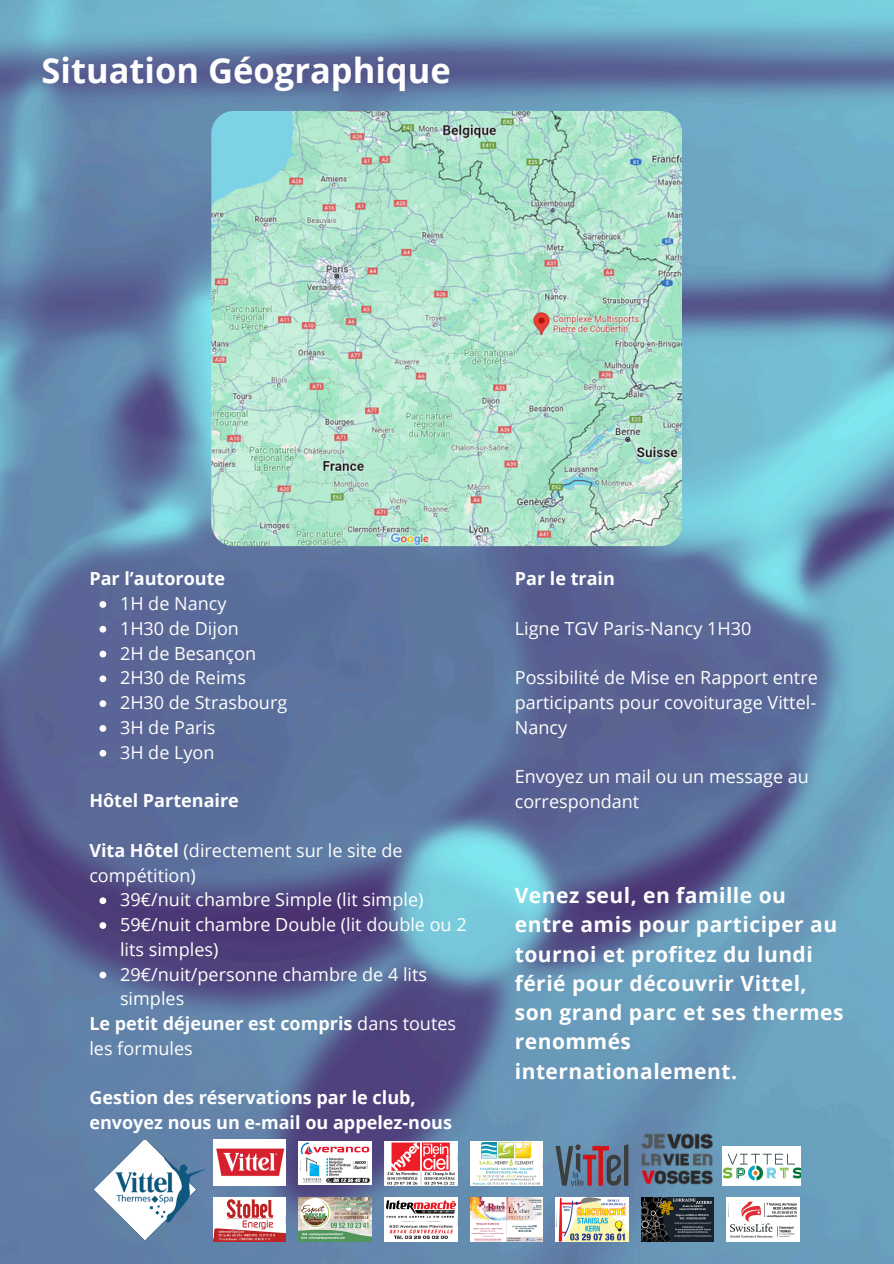
<style>
.page{position:relative;width:894px;height:1264px;background:#fff}
.page>*{position:absolute;margin:0;border:0;box-sizing:border-box;transform-origin:0 0}
.t1{font:700 34.5px "Open Sans";color:#fefefe}
.t2{font:700 21px/29.2px "Open Sans";letter-spacing:.02em;color:#fefefe}
.t3{font:18px/24.8px "Open Sans";color:#fefefe}
.t4{font:700 18px/24.8px "Open Sans";color:#fefefe}
.s1{font-weight:700}
.s2{font-weight:400}
</style>
<div class="page">
<img style="left:0;top:0;width:893px;height:1263px">
<img style="left:211px;top:111px;width:470px;height:435px;border-radius:22px">
<svg style="left:99px;top:601px;width:7px;height:7px"></svg>
<svg style="left:99px;top:626px;width:7px;height:6px"></svg>
<svg style="left:99px;top:650px;width:7px;height:7px"></svg>
<svg style="left:99px;top:675px;width:7px;height:7px"></svg>
<svg style="left:99px;top:700px;width:7px;height:7px"></svg>
<svg style="left:99px;top:725px;width:7px;height:6px"></svg>
<svg style="left:99px;top:750px;width:7px;height:6px"></svg>
<svg style="left:99px;top:897px;width:7px;height:7px"></svg>
<svg style="left:99px;top:922px;width:7px;height:6px"></svg>
<svg style="left:99px;top:971px;width:7px;height:7px"></svg>
<img style="left:213px;top:1197px;width:73px;height:44px">
<img style="left:299px;top:1197px;width:72px;height:44px">
<img style="left:384px;top:1197px;width:73px;height:44px">
<img style="left:470px;top:1197px;width:72px;height:44px">
<img style="left:555px;top:1197px;width:73px;height:44px">
<img style="left:641px;top:1197px;width:72px;height:44px">
<img style="left:726px;top:1197px;width:73px;height:44px">
<img style="left:299px;top:1140px;width:72px;height:44px">
<img style="left:384px;top:1141px;width:73px;height:44px">
<img style="left:470px;top:1141px;width:72px;height:44px">
<img style="left:213px;top:1139px;width:73px;height:45px">
<img style="left:555px;top:1144px;width:73px;height:41px">
<img style="left:641px;top:1133px;width:72px;height:52px">
<img style="left:722px;top:1146px;width:77px;height:38px">
<img style="left:94px;top:1139px;width:111px;height:101px">
<p class="t1" style="left:41px;top:46px;width:411px">Situation Géographique</p>
<h3 class="t4" style="left:89px;top:566px;width:137px">Par l’autoroute</h3>
<p class="t3" style="left:120px;top:590px;width:108px">1H de Nancy</p>
<p class="t3" style="left:120px;top:615px;width:120px">1H30 de Dijon</p>
<p class="t3" style="left:120px;top:640px;width:138px">2H de Besançon</p>
<p class="t3" style="left:120px;top:665px;width:127px">2H30 de Reims</p>
<p class="t3" style="left:120px;top:690px;width:169px">2H30 de Strasbourg</p>
<p class="t3" style="left:120px;top:714px;width:97px">3H de Paris</p>
<p class="t3" style="left:120px;top:739px;width:96px">3H de Lyon</p>
<h3 class="t4" style="left:514px;top:565px;width:102px">Par le train</h3>
<p class="t3" style="left:514px;top:615px;width:238px">Ligne TGV Paris-Nancy 1H30</p>
<p class="t3" style="left:514px;top:664px;width:304px;text-align:justify">Possibilité de Mise en Rapport entre participants pour covoiturage Vittel-Nancy</p>
<p class="t3" style="left:514px;top:763px;width:295px">Envoyez un mail ou un message au</p>
<p class="t4" style="left:89px;top:788px;width:151px">Hôtel Partenaire</p>
<p class="t3" style="left:514px;top:788px;width:126px">correspondant</p>
<p class="t3" style="left:89px;top:837px;width:315px"><span class="s1">Vita Hôtel</span> (directement sur le site de compétition)</p>
<h3 class="t3" style="left:120px;top:887px;width:305px">39€/nuit chambre Simple (lit simple)</h3>
<h3 class="t3" style="left:120px;top:911px;width:348px">59€/nuit chambre Double (lit double ou 2 lits simples)</h3>
<p class="t3" style="left:120px;top:961px;width:308px">29€/nuit/personne chambre de 4 lits simples</p>
<p class="t4" style="left:89px;top:1010px;width:368px">Le petit déjeuner est compris <span class="s2">dans toutes les formules</span></p>
<p class="t4" style="left:89px;top:1085px;width:364px">Gestion des réservations par le club, envoyez nous un e-mail ou appelez-nous</p>
<h2 class="t2" style="left:514px;top:880px;width:330px">Venez seul, en famille ou entre amis pour participer au tournoi et profitez du lundi férié pour découvrir Vittel, son grand parc et ses thermes renommés internationalement.</h2>
</div>
